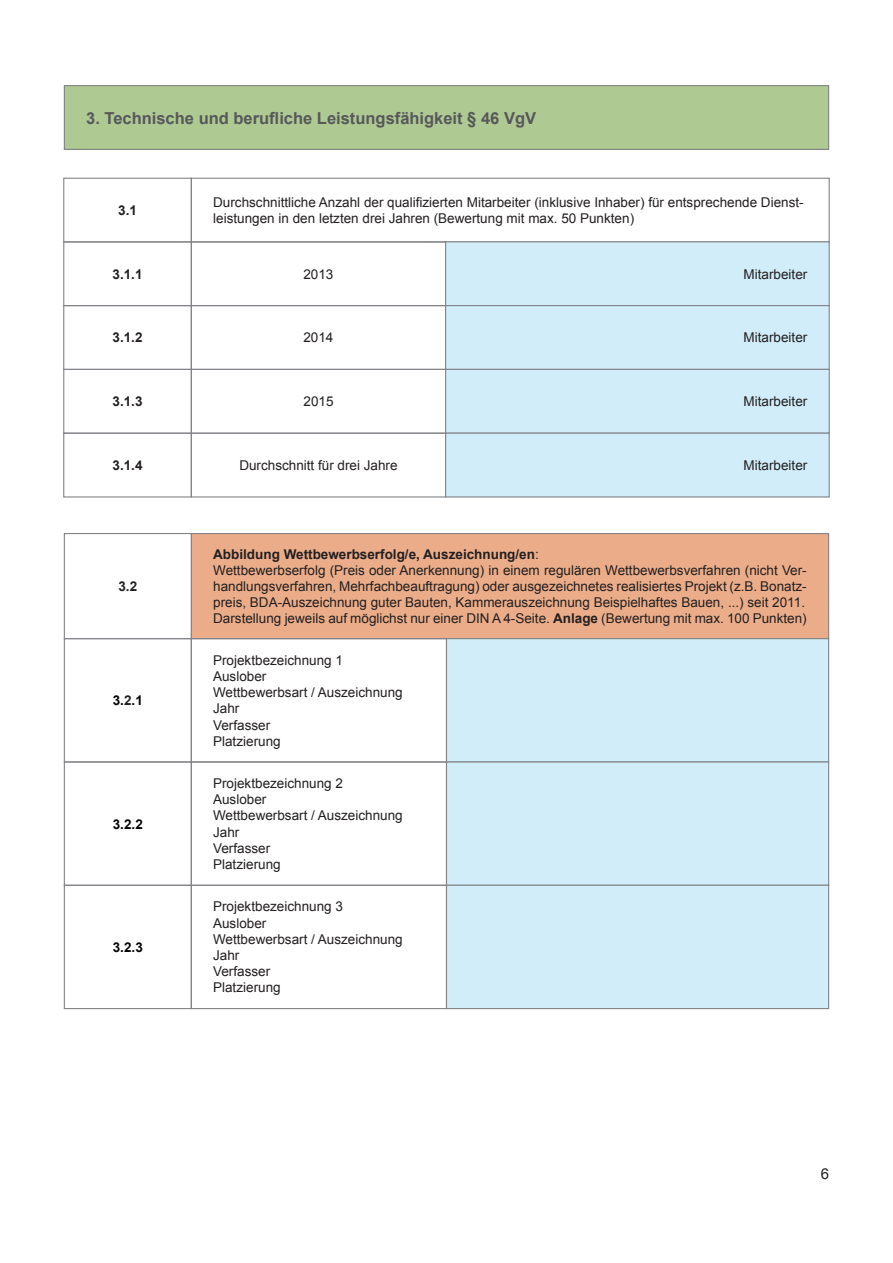
<style>
.page{position:relative;width:893px;height:1263px;background:#fff}
.page>*{position:absolute;margin:0;border:0;box-sizing:border-box;transform-origin:0 0}
.t1{font:700 16.5px "Arial";color:#57585a}
.t2{font:15px "Arial";color:#231f20}
.t3{font:13.5px/16.2px "Arial";color:#231f20;text-align:justify}
.t4{font:700 13.5px "Arial";color:#231f20}
.t5{font:700 13.5px "Arial";color:#040503}
.s1{color:#231f20}
.s2{font-weight:400}
.s3{font-weight:700}
</style>
<div class="page">
<div style="left:64px;top:86px;width:765px;height:63px;background:#afc993"></div>
<div style="left:64px;top:85px;width:765px;height:65px;border:1px solid #828487"></div>
<div style="left:64px;top:533px;width:128px;height:106px;border:1px solid #828487"></div>
<div style="left:191px;top:533px;width:638px;height:106px;background:#ebad89"></div>
<div style="left:191px;top:533px;width:638px;height:106px;border:1px solid #828487"></div>
<div style="left:64px;top:638px;width:128px;height:124px;border:1px solid #828487"></div>
<div style="left:191px;top:638px;width:256px;height:124px;border:1px solid #828487"></div>
<div style="left:446px;top:638px;width:383px;height:124px;background:#d1edf9;border:1px solid #828487"></div>
<div style="left:64px;top:761px;width:128px;height:125px;border:1px solid #828487"></div>
<div style="left:64px;top:885px;width:128px;height:124px;border:1px solid #828487"></div>
<div style="left:191px;top:761px;width:256px;height:125px;border:1px solid #828487"></div>
<div style="left:191px;top:885px;width:256px;height:124px;border:1px solid #828487"></div>
<div style="left:446px;top:761px;width:383px;height:125px;background:#d1edf9;border:1px solid #828487"></div>
<div style="left:446px;top:885px;width:383px;height:124px;background:#d1edf9;border:1px solid #828487"></div>
<div style="left:63px;top:178px;width:129px;height:65px;border:1px solid #828487"></div>
<div style="left:191px;top:178px;width:639px;height:65px;border:1px solid #828487"></div>
<div style="left:63px;top:241px;width:129px;height:65px;border:1px solid #828487"></div>
<div style="left:191px;top:241px;width:255px;height:65px;border:1px solid #828487"></div>
<div style="left:446px;top:242px;width:383px;height:64px;background:#d1edf9"></div>
<div style="left:445px;top:241px;width:385px;height:65px;border:1px solid #828487"></div>
<div style="left:63px;top:305px;width:129px;height:65px;border:1px solid #828487"></div>
<div style="left:191px;top:305px;width:255px;height:65px;border:1px solid #828487"></div>
<div style="left:446px;top:306px;width:383px;height:63px;background:#d1edf9"></div>
<div style="left:445px;top:305px;width:385px;height:65px;border:1px solid #828487"></div>
<div style="left:63px;top:369px;width:129px;height:65px;border:1px solid #828487"></div>
<div style="left:191px;top:369px;width:255px;height:65px;border:1px solid #828487"></div>
<div style="left:446px;top:369px;width:383px;height:64px;background:#d1edf9"></div>
<div style="left:445px;top:369px;width:385px;height:65px;border:1px solid #828487"></div>
<div style="left:63px;top:433px;width:129px;height:64px;border:1px solid #828487"></div>
<div style="left:191px;top:433px;width:255px;height:64px;border:1px solid #828487"></div>
<div style="left:446px;top:433px;width:383px;height:64px;background:#d1edf9"></div>
<div style="left:445px;top:433px;width:385px;height:64px;border:1px solid #828487"></div>
<p class="t1" style="left:86px;top:106px;width:451px">3. Technische und berufliche Leistungsfähigkeit § 46 VgV</p>
<p class="t4" style="left:118px;top:201px;width:20px">3.1</p>
<p class="t3" style="left:213px;top:194px;width:592px">Durchschnittliche Anzahl der qualifizierten Mitarbeiter (inklusive Inhaber) für entsprechende Dienst&shy;leistungen in den letzten drei Jahren (Bewertung mit max. 50 Punkten)</p>
<p class="t4" style="left:113px;top:264px;width:32px">3.1.1</p>
<p class="t3" style="left:303px;top:266px;width:32px">2013</p>
<p class="t3" style="left:744px;top:266px;width:65px">Mitarbeiter</p>
<p class="t4" style="left:113px;top:328px;width:32px">3.1.2</p>
<p class="t3" style="left:303px;top:329px;width:32px">2014</p>
<p class="t3" style="left:744px;top:329px;width:65px">Mitarbeiter</p>
<p class="t4" style="left:113px;top:392px;width:32px">3.1.3</p>
<p class="t3" style="left:303px;top:393px;width:32px">2015</p>
<p class="t3" style="left:744px;top:393px;width:65px">Mitarbeiter</p>
<p class="t4" style="left:113px;top:456px;width:32px">3.1.4</p>
<p class="t3" style="left:239px;top:457px;width:160px">Durchschnitt für drei Jahre</p>
<p class="t3" style="left:744px;top:457px;width:65px">Mitarbeiter</p>
<p class="t4" style="left:118px;top:577px;width:20px">3.2</p>
<p class="t5" style="left:113px;top:691px;width:32px">3.<span class="s1">2</span>.1</p>
<p class="t5" style="left:113px;top:814px;width:32px">3.2.2</p>
<p class="t5" style="left:113px;top:937px;width:32px">3.2.3</p>
<p class="t4" style="left:213px;top:544px;width:327px">Abbildung Wettbewerbserfolg/e, Auszeichnung/en<span class="s2">:</span></p>
<p class="t3" style="left:213px;top:562px;width:595px">Wettbewerbserfolg (Preis oder Anerkennung) in einem regulären Wettbewerbsverfahren (nicht Ver&shy;handlungsverfahren, Mehrfachbeauftragung) oder ausgezeichnetes realisiertes Projekt (z.B. Bonatz&shy;preis, BDA-Auszeichnung guter Bauten, Kammerauszeichnung Beispielhaftes Bauen, ...) seit 2011.</p>
<p class="t3" style="left:213px;top:610px;width:595px">Darstellung jeweils auf möglichst nur einer DIN A 4-Seite. <span class="s3">Anlage</span> (Bewertung mit max. 100 Punkten)</p>
<p class="t3" style="left:213px;top:652px;width:131px">Projektbezeichnung 1</p>
<p class="t3" style="left:213px;top:668px;width:55px">Auslober</p>
<p class="t3" style="left:213px;top:684px;width:191px">Wettbewerbsart / Auszeichnung</p>
<p class="t3" style="left:213px;top:700px;width:28px">Jahr</p>
<p class="t3" style="left:213px;top:717px;width:59px">Verfasser</p>
<p class="t3" style="left:213px;top:733px;width:69px">Platzierung</p>
<p class="t3" style="left:213px;top:775px;width:131px">Projektbezeichnung 2</p>
<p class="t3" style="left:213px;top:791px;width:55px">Auslober</p>
<p class="t3" style="left:213px;top:807px;width:191px">Wettbewerbsart / Auszeichnung</p>
<p class="t3" style="left:213px;top:824px;width:28px">Jahr</p>
<p class="t3" style="left:213px;top:840px;width:59px">Verfasser</p>
<p class="t3" style="left:213px;top:856px;width:69px">Platzierung</p>
<p class="t3" style="left:213px;top:898px;width:131px">Projektbezeichnung 3</p>
<p class="t3" style="left:213px;top:914px;width:55px">Auslober</p>
<p class="t3" style="left:213px;top:931px;width:191px">Wettbewerbsart / Auszeichnung</p>
<p class="t3" style="left:213px;top:947px;width:28px">Jahr</p>
<p class="t3" style="left:213px;top:963px;width:59px">Verfasser</p>
<p class="t3" style="left:213px;top:979px;width:69px">Platzierung</p>
<p class="t2" style="left:821px;top:1163px;width:10px">6</p>
</div>
